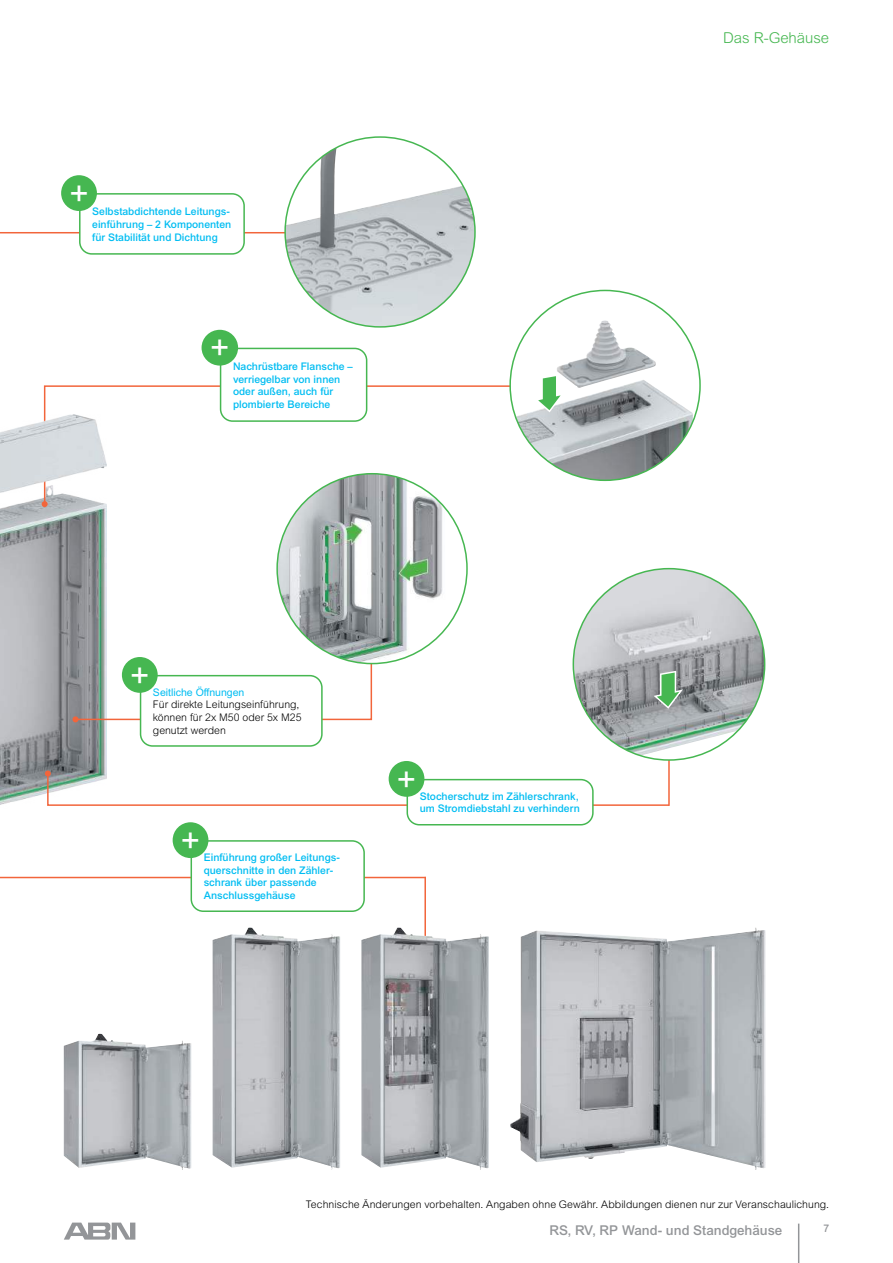
<style>
.page{position:relative;width:893px;height:1263px;background:#fff}
.page>*{position:absolute;margin:0;border:0;box-sizing:border-box;transform-origin:0 0}
.t1{font:33px "Arial Rounded MT Pro";color:#fff}
.t2{font:300 15px "Arial Rounded MT Pro";color:#46b751}
.t3{font:500 13.5px "Arial MT Std";color:#939598}
.t4{font:500 10.5px/12.6px "Arial MT Pro";color:#00bdf2}
.t5{font:300 10.5px "Arial MT Std";letter-spacing:.005em;color:#000}
.t6{font:300 10.5px/12.6px "Arial MT Pro";color:#000}
.t7{font:10.5px "Arial MT Pro";color:#00bdf2}
.t8{font:500 10.5px "Arial MT Std";color:#939598}
.s1{font-family:"Arial MT Std"}
</style>
<div class="page">
<svg style="left:64px;top:1222px;width:71px;height:17px"></svg>
<hr style="left:798px;top:1223px;width:1px;height:40px;background:#939598">
<img style="left:64px;top:1034px;width:127px;height:136px">
<img style="left:510px;top:927px;width:255px;height:243px">
<img style="left:213px;top:927px;width:127px;height:243px">
<img style="left:0;top:512px;width:106px;height:258px">
<hr style="left:424px;top:877px;width:2px;height:74px;background:#f2653b">
<img style="left:361px;top:927px;width:128px;height:243px">
<div style="left:191px;top:840px;width:174px;height:72px;border:2px solid #46b751;border-radius:12px"></div>
<svg style="left:0;top:770px;width:668px;height:109px"></svg>
<hr style="left:668px;top:753px;width:2px;height:53px;background:#f2653b">
<div style="left:407px;top:780px;width:186px;height:45px;background:#fff;border-radius:12px"></div>
<div style="left:407px;top:779px;width:187px;height:46px;border:2px solid #46b751;border-radius:12px"></div>
<div style="left:389px;top:761px;width:35px;height:36px;background:#46b751;border-radius:50%"></div>
<svg style="left:72px;top:630px;width:301px;height:92px"></svg>
<img style="left:277px;top:474px;width:172px;height:189px">
<div style="left:141px;top:676px;width:181px;height:70px;background:#fff;border-radius:12px"></div>
<div style="left:140px;top:675px;width:183px;height:72px;border:2px solid #46b751;border-radius:12px"></div>
<div style="left:122px;top:657px;width:36px;height:36px;background:#46b751;border-radius:50%"></div>
<svg style="left:0;top:232px;width:305px;height:250px"></svg>
<svg style="left:42px;top:385px;width:473px;height:85px"></svg>
<img style="left:0;top:415px;width:106px;height:97px">
<div style="left:221px;top:348px;width:146px;height:73px;background:#fff;border-radius:12px"></div>
<div style="left:220px;top:348px;width:147px;height:74px;border:2px solid #46b751;border-radius:12px"></div>
<div style="left:202px;top:330px;width:36px;height:36px;background:#46b751;border-radius:50%"></div>
<div style="left:510px;top:290px;width:190px;height:190px;background:#fff;border-radius:50%"></div>
<img style="left:515px;top:320px;width:178px;height:160px">
<svg style="left:532px;top:373px;width:36px;height:42px"></svg>
<img style="left:285px;top:148px;width:190px;height:179px">
<div style="left:80px;top:194px;width:164px;height:60px;background:#fff;border-radius:12px"></div>
<div style="left:79px;top:193px;width:166px;height:62px;border:2px solid #46b751;border-radius:12px"></div>
<div style="left:61px;top:175px;width:36px;height:36px;background:#46b751;border-radius:50%"></div>
<img style="left:573px;top:569px;width:192px;height:186px">
<svg style="left:650px;top:669px;width:37px;height:42px;background:#86a48c"></svg>
<h1 class="t1" style="left:69px;top:174px;width:21px">+</h1>
<p class="t4" style="left:92px;top:206px;width:141px">Selbstabdichtende Leitungs&shy;einführung <span class="s1">–</span> 2 Komponenten für Stabilität und Dichtung</p>
<h1 class="t1" style="left:210px;top:329px;width:21px">+</h1>
<p class="t4" style="left:233px;top:360px;width:121px">Nachrüstbare Flansche <span class="s1">– </span>verriegelbar von innen oder außen, auch für plombierte Bereiche</p>
<h1 class="t1" style="left:130px;top:656px;width:21px">+</h1>
<p class="t7" style="left:153px;top:686px;width:93px">Seitliche Öffnungen</p>
<p class="t6" style="left:153px;top:698px;width:150px">Für direkte Leitungseinführung, können für 2x M50 oder 5x M25 genutzt werden</p>
<h1 class="t1" style="left:181px;top:821px;width:21px">+</h1>
<p class="t4" style="left:204px;top:851px;width:138px">Einführung großer Leitungs&shy;querschnitte in den Zähler&shy;schrank über passende<br>Anschlussgehäuse</p>
<h1 class="t1" style="left:397px;top:760px;width:21px">+</h1>
<p class="t4" style="left:420px;top:790px;width:162px">Stocherschutz im Zählerschrank, um Stromdiebstahl zu verhindern</p>
<h2 class="t2" style="left:723px;top:29px;width:108px">Das R-Gehäuse</h2>
<p class="t5" style="left:306px;top:1199px;width:525px">Technische Änderungen vorbehalten. Angaben ohne Gewähr. Abbildungen dienen nur zur Veranschaulichung.</p>
<p class="t3" style="left:549px;top:1222px;width:235px">RS, RV, RP Wand- und Standgehäuse</p>
<p class="t8" style="left:823px;top:1222px;width:7px">7</p>
</div>
